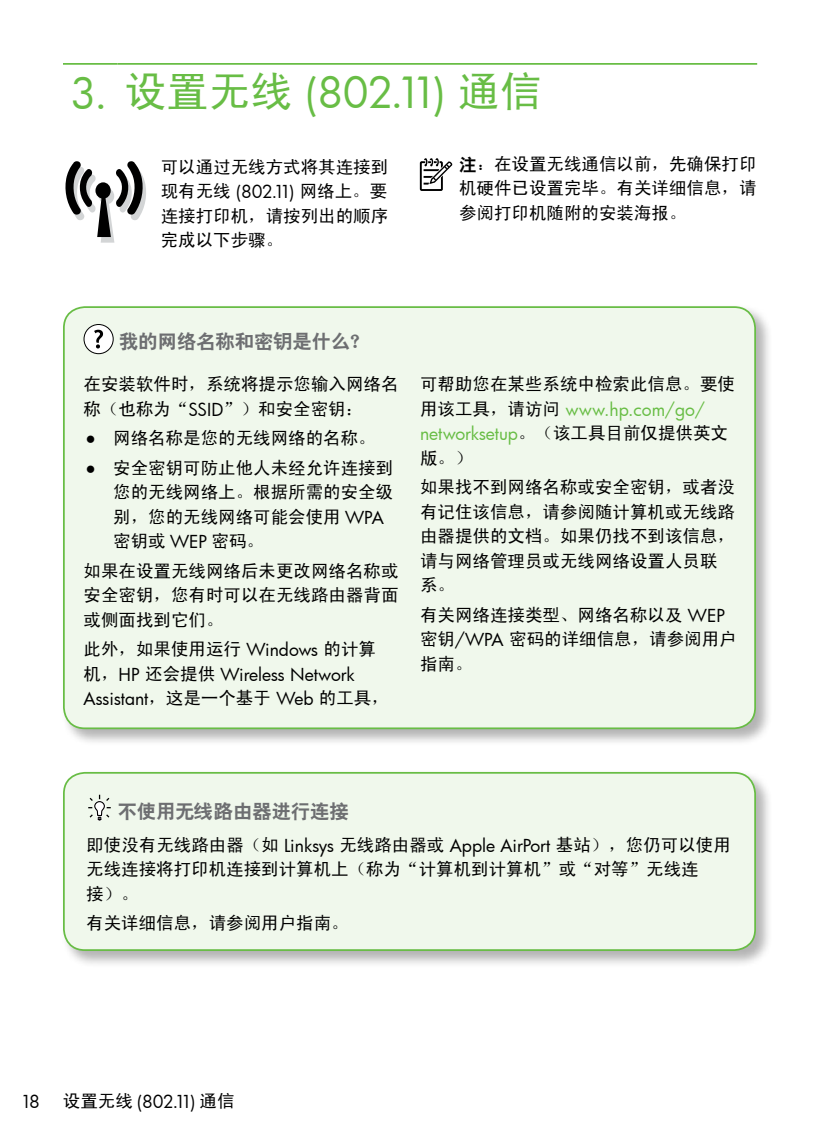
<style>
.page{position:relative;width:819px;height:1134px;background:#fff}
.page>*{position:absolute;margin:0;border:0;box-sizing:border-box;transform-origin:0 0}
.t1{font:42px "Futura Bk";color:#68bd45}
.t2{font:19.25px "Heiti CSEG";color:#6d6e71}
.t3{font:17.5px/24.5px "Sim Hei";color:#000}
.t4{font:17.5px/24.5px "Futura Bk";letter-spacing:-.005em;color:#000}
.t5{font:17.5px/24.5px "Futura Bk";color:#68bd45}
.s1{font-family:"Sim Hei"}
.s2{font-family:"Futura Bk"}
.s3{font-family:"Heiti CSEG"}
.s4{font-family:"Futura Bk";font-size:24.5px}
.s5{font-family:"Sim Hei";color:#000}
</style>
<div class="page">
<div style="left:61px;top:304px;width:712px;height:442px;background:#000;opacity:.3"></div>
<div style="left:64px;top:307px;width:691px;height:421px;background:#f0f8ec;border-radius:21px"></div>
<div style="left:63px;top:306px;width:693px;height:423px;border:2px solid #68bd45;border-radius:21px"></div>
<div style="left:84px;top:325px;width:29px;height:29px;background:#fff;border-radius:50%"></div>
<div style="left:84px;top:324px;width:30px;height:30px;border:1px solid #000;border-radius:50%"></div>
<svg style="left:94px;top:330px;width:9px;height:18px"></svg>
<hr style="left:63px;top:63px;width:55px;height:2px;background:#68bd45">
<hr style="left:118px;top:63px;width:639px;height:2px;background:#68bd45">
<svg style="left:65px;top:161px;width:81px;height:82px"></svg>
<div style="left:420px;top:161px;width:23px;height:30px;border:2px solid #000"></div>
<svg style="left:423px;top:158px;width:30px;height:29px"></svg>
<div style="left:61px;top:770px;width:712px;height:198px;background:#000;opacity:.3"></div>
<div style="left:64px;top:773px;width:691px;height:177px;background:#f0f8ec;border-radius:21px"></div>
<svg style="left:88px;top:794px;width:23px;height:27px"></svg>
<div style="left:63px;top:772px;width:693px;height:179px;border:2px solid #68bd45;border-radius:21px"></div>
<h1 class="t1" style="left:70px;top:64px;width:473px">3. <span class="s1">设置无线</span> (802.11) <span class="s1">通信</span></h1>
<p class="t3" style="left:161px;top:154px;width:229px;text-align:justify">可以通过无线方式将其连接到现有无线 <span class="s2">(802.11)</span> 网络上。要连接打印机，请按列出的顺序完成以下步骤。</p>
<p class="t3" style="left:459px;top:151px;width:299px;text-align:justify"><span class="s3">注：</span>在设置无线通信以前，先确保打印机硬件已设置完毕。有关详细信息，请参阅打印机随附的安装海报。</p>
<p class="t2" style="left:119px;top:331px;width:252px">我的网络名称和密钥是什么？</p>
<p class="t3" style="left:84px;top:372px;width:316px">在安装软件时，系统将提示您输入网络名称（也称为“<span class="s2">SSID</span>”）和安全密钥：</p>
<p class="t3" style="left:84px;top:426px;width:294px"><span class="s4">•</span> 网络名称是您的无线网络的名称。</p>
<p class="t3" style="left:113px;top:455px;width:281px;text-indent:-30px"><span class="s4">•</span> 安全密钥可防止他人未经允许连接到您的无线网络上。根据所需的安全级别，您的无线网络可能会使用 <span class="s2">WPA</span>密钥或 <span class="s2">WEP</span> 密码。</p>
<p class="t3" style="left:84px;top:558px;width:317px;text-align:justify">如果在设置无线网络后未更改网络名称或安全密钥，您有时可以在无线路由器背面或侧面找到它们。</p>
<p class="t3" style="left:84px;top:637px;width:294px">此外，如果使用运行 <span class="s2">Windows</span> 的计算</p>
<p class="t4" style="left:83px;top:662px;width:307px"><span class="s1">机，</span>HP <span class="s1">还会提供</span> Wireless Network<br>Assistant<span class="s1">，这是一个基于</span> Web <span class="s1">的工具，</span></p>
<p class="t3" style="left:420px;top:372px;width:316px">可帮助您在某些系统中检索此信息。要使</p>
<p class="t5" style="left:420px;top:397px;width:309px"><span class="s5">用该工具，请访问</span> www.hp.com/go/ networksetup<span class="s5">。（该工具目前仅提供英文</span></p>
<p class="t3" style="left:420px;top:443px;width:316px;line-height:29.4px">版。）<br>如果找不到网络名称或安全密钥，或者没</p>
<p class="t3" style="left:420px;top:499px;width:316px">有记住该信息，请参阅随计算机或无线路由器提供的文档。如果仍找不到该信息，请与网络管理员或无线网络设置人员联系。</p>
<p class="t3" style="left:420px;top:602px;width:318px">有关网络连接类型、网络名称以及 <span class="s2">WEP</span>密钥<span class="s2">/WPA</span> 密码的详细信息，请参阅用户指南。</p>
<p class="t2" style="left:118px;top:801px;width:232px">不使用无线路由器进行连接</p>
<p class="t3" style="left:86px;top:832px;width:646px">即使没有无线路由器（如 <span class="s2">Linksys</span> 无线路由器或 <span class="s2">Apple AirPort</span> 基站），您仍可以使用无线连接将打印机连接到计算机上（称为“计算机到计算机”或“对等”无线连<br>接）。</p>
<p class="t3" style="left:86px;top:911px;width:264px">有关详细信息，请参阅用户指南。</p>
<p class="t4" style="left:21px;top:1088px;width:21px">18</p>
<p class="t4" style="left:63px;top:1088px;width:173px"><span class="s1">设置无线</span> (802.11) <span class="s1">通信</span></p>
</div>
